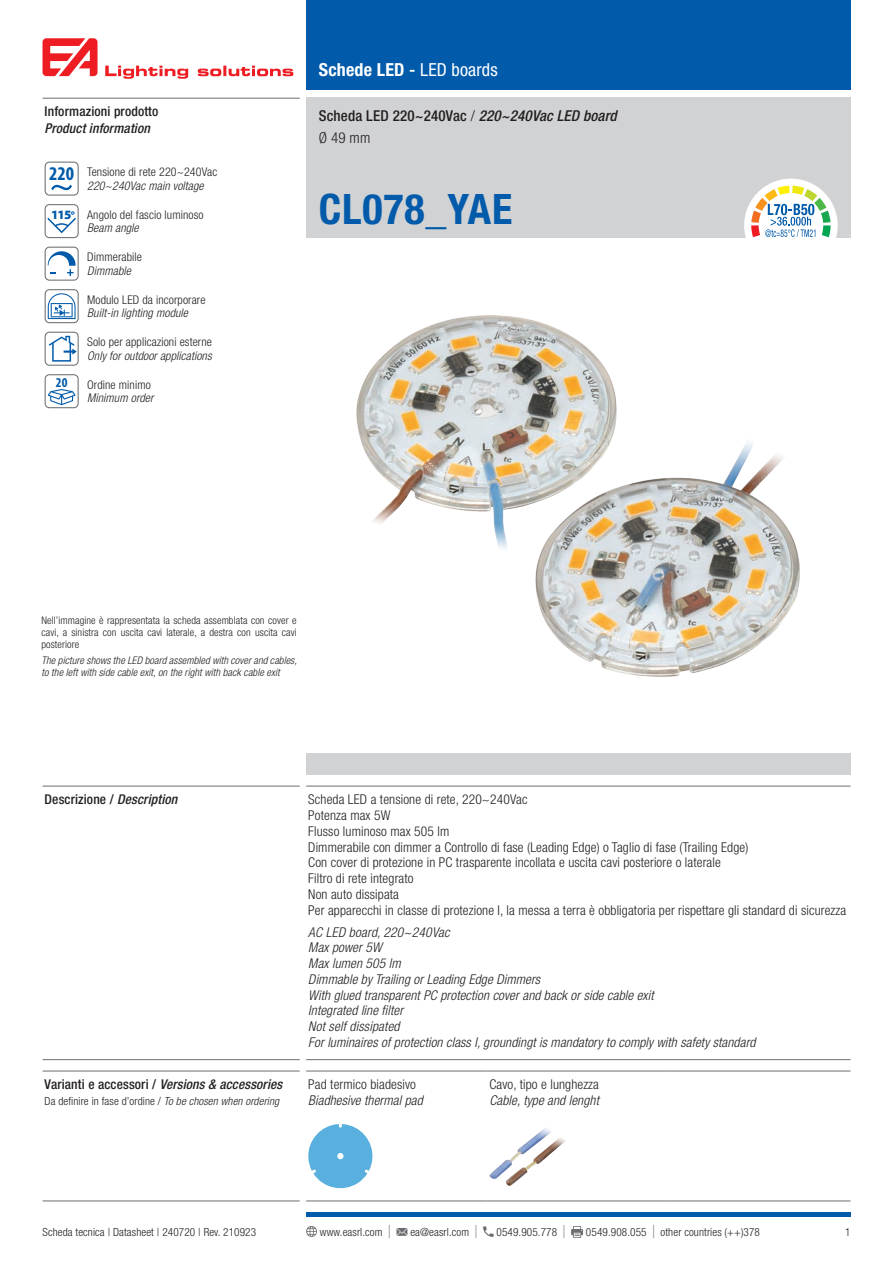
<style>
.page{position:relative;width:893px;height:1263px;background:#fff}
.page>*{position:absolute;margin:0;border:0;box-sizing:border-box;transform-origin:0 0}
.t1{font:700 condensed 42px "Helvetica Neue LT Std";letter-spacing:.02em;color:#015aaa}
.t2{font:700 condensed 18px "Helvetica Neue LT Std";letter-spacing:.01em;color:#fff}
.t3{font:500 condensed 15px "Helvetica Neue LT Std";letter-spacing:.01em;color:#231f20}
.t4{font:300 condensed 15px "Helvetica Neue LT Std";color:#231f20}
.t5{font:300 condensed 13.5px/15.8px "Helvetica Neue LT Std";letter-spacing:.01em;color:#231f20}
.t6{font:italic 300 condensed 13.5px/15.8px "Helvetica Neue LT Std";letter-spacing:.01em;color:#231f20}
.t7{font:italic 500 condensed 13.5px "Helvetica Neue LT Std";letter-spacing:.01em;color:#231f20}
.t8{font:500 condensed 13.5px "Helvetica Neue LT Std";letter-spacing:.01em;color:#231f20}
.t9{font:700 condensed 13.5px "Myriad Pro";color:#015aaa}
.t10{font:300 condensed 12px/13.5px "Helvetica Neue LT Std";letter-spacing:.01em;color:#231f20}
.t11{font:italic 300 condensed 12px "Helvetica Neue LT Std";letter-spacing:.01em;color:#231f20}
.t12{font:300 condensed 11.25px "Helvetica Neue LT Std";letter-spacing:.01em;color:#231f20}
.t13{font:300 condensed 10.5px/12px "Helvetica Neue LT Std";letter-spacing:.01em;color:#231f20;text-align:justify}
.t14{font:italic 300 condensed 10.5px/12px "Helvetica Neue LT Std";letter-spacing:.01em;color:#231f20}
.s1{font-family:"Myriad Pro";font-weight:700;font-size:19.5px;color:#015aaa}
.s2{font-style:italic}
.s3{font-family:"Myriad Pro";font-weight:900;font-stretch:normal;font-size:12.75px;color:#015aaa}
.s4{font-family:"Myriad Pro";font-weight:900;font-stretch:normal;font-size:11.25px;color:#015aaa}
.s5{font-weight:500}
.s6{font-weight:400}
.s7{font-weight:300}
.s8{font-style:normal}
.s9{font-size:18px;color:#6c6d70}
</style>
<div class="page">
<div style="left:306px;top:98px;width:544px;height:140px;background:#d1d2d4"></div>
<div style="left:306px;top:0;width:544px;height:89px;background:#015aaa"></div>
<svg style="left:43px;top:38px;width:55px;height:38px"></svg>
<svg style="left:105px;top:66px;width:188px;height:13px"></svg>
<hr style="left:43px;top:98px;width:257px;height:1px;background:#6c6d70">
<hr style="left:306px;top:1212px;width:544px;height:4px;background:#015aaa">
<svg style="left:306px;top:1226px;width:11px;height:11px"></svg>
<svg style="left:396px;top:1228px;width:11px;height:8px"></svg>
<svg style="left:483px;top:1226px;width:11px;height:11px"></svg>
<svg style="left:571px;top:1226px;width:12px;height:12px"></svg>
<div style="left:744px;top:179px;width:94px;height:93px;background:#fff;border-radius:50%"></div>
<svg style="left:751px;top:186px;width:80px;height:51px"></svg>
<div style="left:45px;top:162px;width:34px;height:34px;border:1px solid #6c6d70;border-radius:4px"></div>
<svg style="left:51px;top:185px;width:21px;height:5px"></svg>
<div style="left:45px;top:204px;width:34px;height:34px;border:1px solid #6c6d70;border-radius:4px"></div>
<svg style="left:46px;top:216px;width:32px;height:18px"></svg>
<div style="left:45px;top:247px;width:34px;height:34px;border:1px solid #6c6d70;border-radius:4px"></div>
<svg style="left:48px;top:251px;width:28px;height:25px"></svg>
<svg style="left:45px;top:290px;width:33px;height:33px"></svg>
<div style="left:45px;top:289px;width:34px;height:34px;border:1px solid #6c6d70;border-radius:4px"></div>
<svg style="left:48px;top:293px;width:28px;height:26px"></svg>
<div style="left:45px;top:332px;width:34px;height:34px;border:1px solid #6c6d70;border-radius:4px"></div>
<svg style="left:49px;top:336px;width:28px;height:26px"></svg>
<div style="left:45px;top:374px;width:34px;height:34px;border:1px solid #6c6d70;border-radius:4px"></div>
<svg style="left:48px;top:389px;width:28px;height:16px"></svg>
<div style="left:306px;top:754px;width:544px;height:21px;background:#d1d2d4"></div>
<hr style="left:43px;top:786px;width:257px;height:1px;background:#6c6d70">
<hr style="left:306px;top:786px;width:544px;height:1px;background:#6c6d70">
<hr style="left:43px;top:1059px;width:257px;height:1px;background:#6c6d70">
<hr style="left:306px;top:1059px;width:544px;height:1px;background:#6c6d70">
<hr style="left:43px;top:1071px;width:257px;height:1px;background:#6c6d70">
<hr style="left:306px;top:1071px;width:181px;height:1px;background:#6c6d70">
<hr style="left:487px;top:1071px;width:182px;height:1px;background:#6c6d70">
<hr style="left:669px;top:1071px;width:181px;height:1px;background:#6c6d70">
<hr style="left:43px;top:1200px;width:257px;height:1px;background:#6c6d70">
<hr style="left:306px;top:1200px;width:181px;height:1px;background:#6c6d70">
<hr style="left:487px;top:1200px;width:182px;height:1px;background:#6c6d70">
<hr style="left:669px;top:1200px;width:181px;height:1px;background:#6c6d70">
<svg style="left:308px;top:1124px;width:65px;height:65px"></svg>
<img style="left:489px;top:1128px;width:77px;height:58px">
<img style="left:357px;top:316px;width:443px;height:360px">
<p class="t8" style="left:45px;top:103px;width:115px">Informazioni prodotto</p>
<p class="t7" style="left:45px;top:120px;width:107px">Product information</p>
<p class="t10" style="left:87px;top:165px;width:132px;text-indent:-38px"><span class="s1">220</span> Tensione di rete 220~240Vac<br><span class="s2">220~240Vac main voltage</span></p>
<p class="t10" style="left:87px;top:208px;width:118px;text-indent:-36px"><span class="s3">115</span><span class="s4">°</span> Angolo del fascio luminoso<br><span class="s2">Beam angle</span></p>
<p class="t10" style="left:87px;top:250px;width:56px">Dimmerabile</p>
<p class="t11" style="left:87px;top:264px;width:45px">Dimmable</p>
<p class="t10" style="left:87px;top:293px;width:120px">Modulo LED da incorporare</p>
<p class="t11" style="left:87px;top:306px;width:102px">Built-in lighting module</p>
<p class="t10" style="left:87px;top:335px;width:126px">Solo per applicazioni esterne</p>
<p class="t11" style="left:87px;top:349px;width:126px">Only for outdoor applications</p>
<p class="t9" style="left:56px;top:374px;width:13px">20</p>
<p class="t10" style="left:87px;top:378px;width:65px">Ordine minimo</p>
<p class="t11" style="left:87px;top:391px;width:68px">Minimum order</p>
<h2 class="t2" style="left:319px;top:59px;width:180px">Schede LED <span class="s5">-</span> <span class="s6">LED boards</span></h2>
<p class="t3" style="left:319px;top:107px;width:299px">Scheda LED 220~240Vac <span class="s7">/</span> <span class="s2">220~240Vac LED board</span></p>
<p class="t4" style="left:319px;top:129px;width:53px">Ø 49 mm</p>
<h1 class="t1" style="left:319px;top:184px;width:195px">CL078_YAE</h1>
<p class="t13" style="left:41px;top:614px;width:257px">Nell’immagine è rappresentata la scheda assemblata con cover e cavi, a sinistra con uscita cavi laterale, a destra con uscita cavi posteriore</p>
<p class="t14" style="left:41px;top:655px;width:257px">The picture shows the LED board assembled with cover and cables, to the left with side cable exit, on the right with back cable exit</p>
<p class="t8" style="left:45px;top:791px;width:134px">Descrizione / <span class="s2">Description</span></p>
<p class="t5" style="left:308px;top:791px;width:539px">Scheda LED a tensione di rete, 220~240Vac<br>Potenza max 5W<br>Flusso luminoso max 505 lm<br>Dimmerabile con dimmer a Controllo di fase (Leading Edge) o Taglio di fase (Trailing Edge)<br>Con cover di protezione in PC trasparente incollata e uscita cavi posteriore o laterale<br>Filtro di rete integrato<br>Non auto dissipata<br>Per apparecchi in classe di protezione I, la messa a terra è obbligatoria per rispettare gli standard di sicurezza</p>
<p class="t6" style="left:308px;top:924px;width:449px">AC LED board, 220~240Vac<br>Max power 5W<br>Max lumen 505 lm<br>Dimmable by Trailing or Leading Edge Dimmers<br>With glued transparent PC protection cover and back or side cable exit<br>Integrated line filter<br>Not self dissipated<br>For luminaires of protection class I, groundingt is mandatory to comply with safety standard</p>
<p class="t7" style="left:45px;top:1076px;width:239px"><span class="s8">Varianti e accessori /</span> Versions &amp; accessories</p>
<p class="t12" style="left:45px;top:1094px;width:236px">Da definire in fase d’ordine / <span class="s2">To be chosen when ordering</span></p>
<p class="t5" style="left:308px;top:1076px;width:109px">Pad termico biadesivo</p>
<p class="t6" style="left:308px;top:1093px;width:116px">Biadhesive thermal pad</p>
<p class="t5" style="left:489px;top:1076px;width:111px">Cavo, tipo e lunghezza</p>
<p class="t6" style="left:489px;top:1093px;width:111px">Cable, type and lenght</p>
<p class="t12" style="left:43px;top:1225px;width:215px">Scheda tecnica | Datasheet | 240720 | Rev. 210923</p>
<p class="t12" style="left:320px;top:1225px;width:72px">www.easrl.com <span class="s9">|</span></p>
<p class="t12" style="left:410px;top:1225px;width:69px">ea@easrl.com <span class="s9">|</span></p>
<p class="t12" style="left:496px;top:1225px;width:70px">0549.905.778 <span class="s9">|</span></p>
<p class="t12" style="left:586px;top:1225px;width:176px">0549.908.055 <span class="s9">|</span> other countries (++)378</p>
<p class="t12" style="left:845px;top:1225px;width:7px">1</p>
</div>
